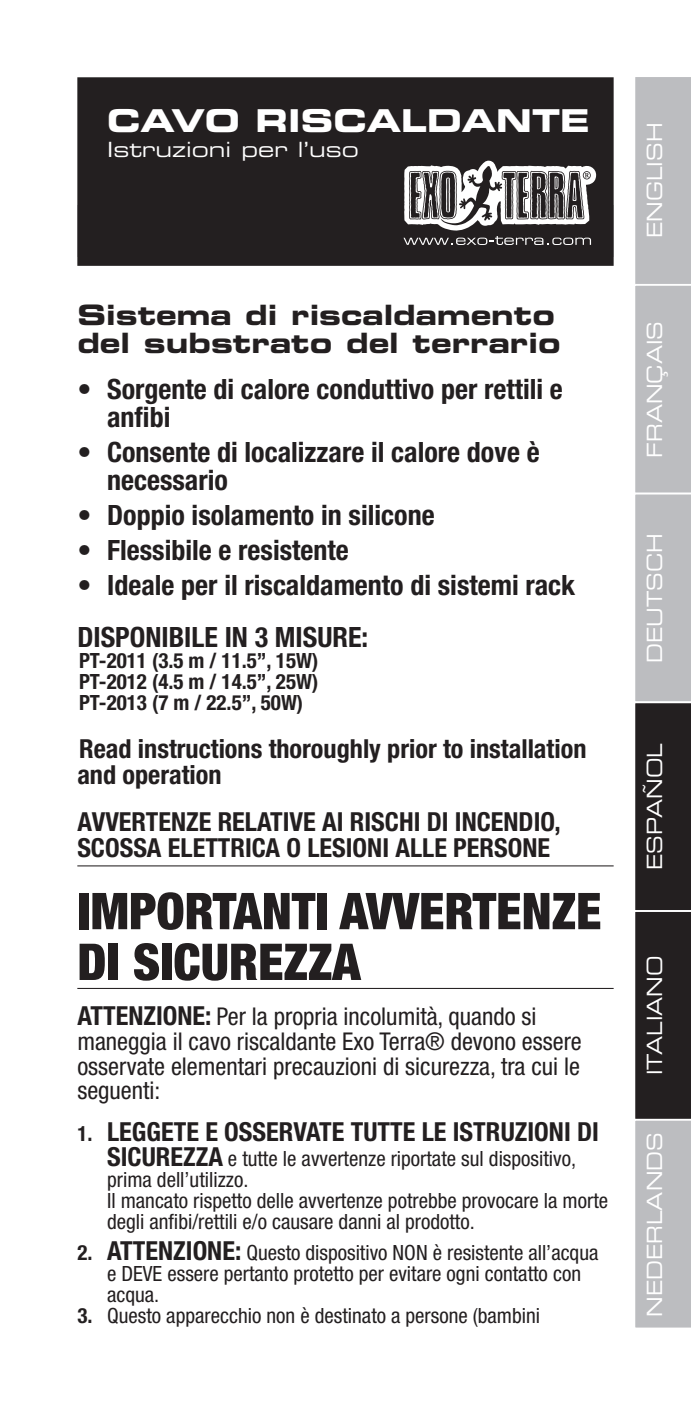
<style>
.page{position:relative;width:691px;height:1405px;background:#fff}
.page>*{position:absolute;margin:0;border:0;box-sizing:border-box;transform-origin:0 0}
.t1{font:900 condensed 50.75px/50.8px "Helvetica Neue";color:#231f20}
.t2{font:31.5px "Eurostile Bold Extended Two";color:#fff}
.t3{font:700 condensed 28px/28px "Helvetica Neue";color:#231f20}
.t4{font:28px/28px "Eurostile Bold Extended Two";color:#231f20}
.t5{font:700 condensed 26.25px/26.2px "Helvetica Neue";color:#231f20}
.t6{font:condensed 24.5px/24.5px "Helvetica Neue";color:#231f20}
.t7{font:condensed 21px/21px "Helvetica Neue";color:#231f20}
.t8{font:700 condensed 21px/21px "Helvetica Neue";color:#231f20;text-align:justify}
.t9{font:21px "Eurostile Extended Two";color:#fff;scale:.9 1}
.t10{font:21px "Eurostile Extended Two";color:#fff}
.s1{font-weight:700;font-size:26.25px}
.s2{font-size:21px}
.s3{font-weight:700}
</style>
<div class="page">
<svg style="left:635px;top:77px;width:55px;height:1251px;background:#8a898c"></svg>
<hr style="left:77px;top:865px;width:536px;height:1px;background:#231f20">
<hr style="left:77px;top:988px;width:536px;height:1px;background:#231f20">
<div style="left:79px;top:79px;width:532px;height:185px;background:#231f20"></div>
<div style="left:77px;top:77px;width:536px;height:189px;border:4px solid #231f20"></div>
<svg style="left:403px;top:161px;width:193px;height:84px"></svg>
<h2 class="t2" style="left:107px;top:98px;width:479px">CAVO RISCALDANTE</h2>
<p class="t10" style="left:107px;top:135px;width:253px">Istruzioni per l’uso</p>
<h3 class="t4" style="left:77px;top:301px;width:484px">Sistema di riscaldamento del substrato del terrario</h3>
<h3 class="t3" style="left:107px;top:374px;width:457px;text-indent:-30px">• Sorgente di calore conduttivo per rettili e anfibi</h3>
<h3 class="t3" style="left:107px;top:437px;width:434px;text-indent:-30px">• Consente di localizzare il calore dove è necessario</h3>
<h3 class="t3" style="left:77px;top:500px;width:358px">• Doppio isolamento in silicone</h3>
<h3 class="t3" style="left:77px;top:535px;width:273px">• Flessibile e resistente</h3>
<h3 class="t3" style="left:77px;top:558px;width:499px;line-height:52.5px">• Ideale per il riscaldamento di sistemi rack<br>DISPONIBILE IN 3 MISURE:</h3>
<p class="t8" style="left:79px;top:650px;width:241px">PT-2011 (3.5 m / 11.5”, 15W)<br>PT-2012 (4.5 m / 14.5”, 25W)<br>PT-2013 (7 m / 22.5”, 50W)</p>
<p class="t5" style="left:77px;top:735px;width:510px">Read instructions thoroughly prior to installation and operation</p>
<p class="t5" style="left:77px;top:808px;width:484px">AVVERTENZE RELATIVE AI RISCHI DI INCENDIO,<br>SCOSSA ELETTRICA O LESIONI ALLE PERSONE</p>
<h1 class="t1" style="left:77px;top:885px;width:525px">IMPORTANTI AVVERTENZE<br>DI SICUREZZA</h1>
<p class="t6" style="left:77px;top:1004px;width:505px"><span class="s1">ATTENZIONE:</span> Per la propria incolumità, quando si maneggia il cavo riscaldante Exo Terra® devono essere osservate elementari precauzioni di sicurezza, tra cui le seguenti:</p>
<p class="t5" style="left:77px;top:1118px;width:523px"><span class="s2">1.</span> LEGGETE E OSSERVATE TUTTE LE ISTRUZIONI DI</p>
<p class="t7" style="left:107px;top:1147px;width:502px"><span class="s1">SICUREZZA</span> e tutte le avvertenze riportate sul dispositivo, prima dell’utilizzo.<br>Il mancato rispetto delle avvertenze potrebbe provocare la morte degli anfibi/rettili e/o causare danni al prodotto.</p>
<p class="t7" style="left:107px;top:1242px;width:492px;text-indent:-30px"><span class="s3">2.</span> <span class="s1">ATTENZIONE:</span> Questo dispositivo NON è resistente all’acqua e DEVE essere pertanto protetto per evitare ogni contatto con acqua.</p>
<p class="t7" style="left:77px;top:1305px;width:464px"><span class="s3">3.</span> Questo apparecchio non è destinato a persone (bambini</p>
<p class="t9" style="left:640px;top:238px;width:130px;rotate:-90deg">ENGLISH</p>
<p class="t9" style="left:640px;top:458px;width:153px;rotate:-90deg">FRANÇAIS</p>
<p class="t9" style="left:640px;top:663px;width:146px;rotate:-90deg">DEUTSCH</p>
<p class="t9" style="left:640px;top:870px;width:142px;rotate:-90deg">ESPAÑOL</p>
<p class="t9" style="left:640px;top:1075px;width:134px;rotate:-90deg">ITALIANO</p>
<p class="t9" style="left:640px;top:1317px;width:207px;rotate:-90deg">NEDERLANDS</p>
</div>
